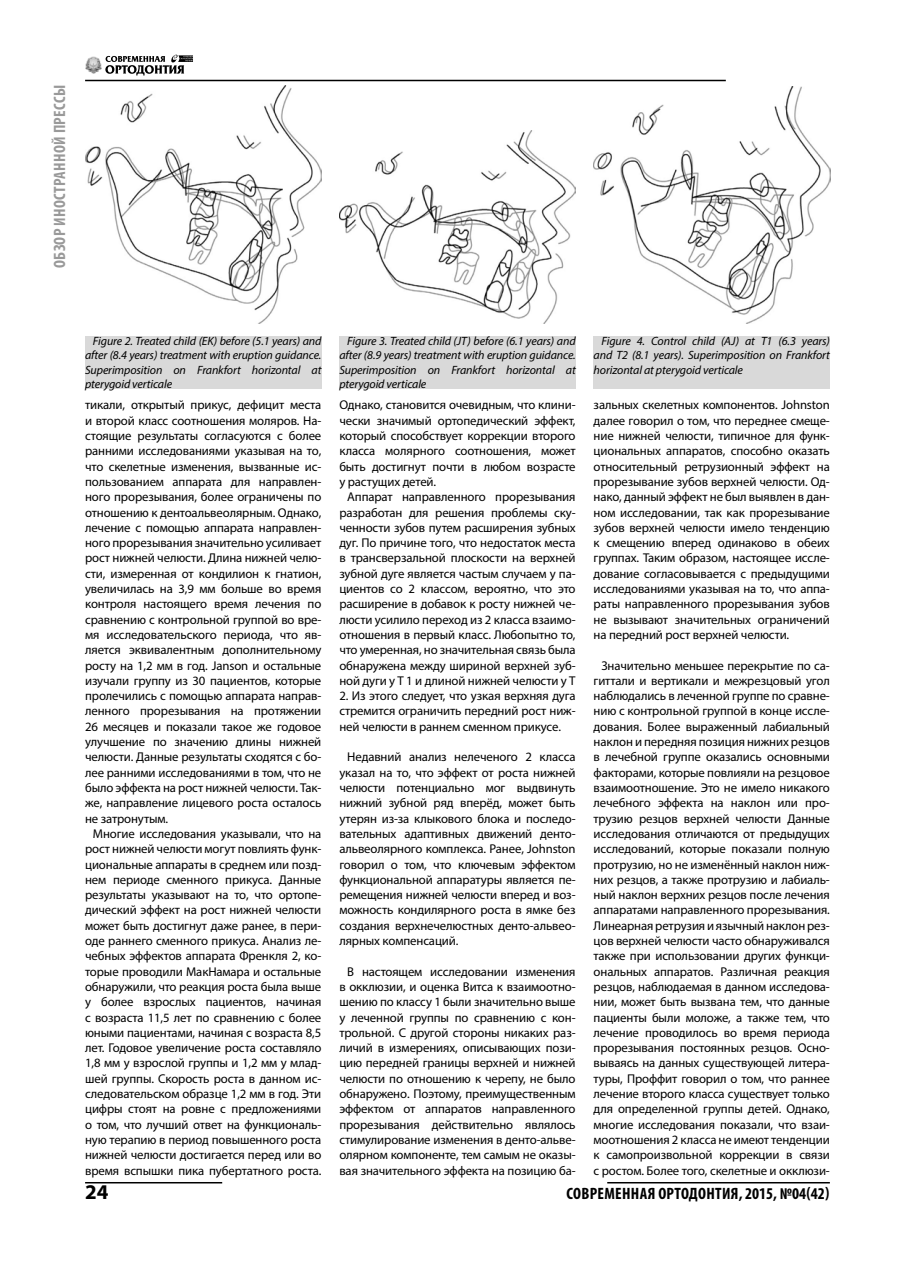
<style>
.page{position:relative;width:915px;height:1276px;background:#fff}
.page>*{position:absolute;margin:0;border:0;box-sizing:border-box;transform-origin:0 0}
.t1{font:700 21px "Myriad Pro";color:#000}
.t2{font:700 condensed 16.5px "Myriad Pro";letter-spacing:.02em;color:#000}
.t3{font:700 condensed 16.5px "Myriad Pro";letter-spacing:.02em;color:#999}
.t4{font:12.75px/15.3px "Myriad Pro";letter-spacing:-.01em;color:#000;text-align:justify}
.t5{font:italic 12px/14.4px "Myriad Pro";letter-spacing:-.01em;color:#000;text-align:justify}
</style>
<div class="page">
<hr style="left:85px;top:80px;width:640px;height:1px;background:#000">
<hr style="left:607px;top:1182px;width:222px;height:1px;background:#000">
<hr style="left:85px;top:1182px;width:137px;height:1px;background:#000">
<svg style="left:105px;top:54px;width:88px;height:22px"></svg>
<img style="left:85px;top:56px;width:16px;height:18px">
<img style="left:85px;top:85px;width:236px;height:239px">
<img style="left:339px;top:130px;width:236px;height:194px">
<img style="left:593px;top:87px;width:236px;height:237px">
<div style="left:85px;top:336px;width:236px;height:52px;background:#d9d9d9"></div>
<div style="left:339px;top:336px;width:236px;height:52px;background:#d9d9d9"></div>
<div style="left:593px;top:336px;width:236px;height:52px;background:#d9d9d9"></div>
<p class="t3" style="left:49px;top:268px;width:184px;rotate:-90deg">ОБЗОР ИНОСТРАННОЙ ПРЕССЫ</p>
<p class="t5" style="left:85px;top:333px;width:238px;text-indent:8px">Figure 2. Treated child (EK) before (5.1 years) and after (8.4 years) treatment with eruption guidance.<br>Superimposition on Frankfort horizontal at pterygoid verticale</p>
<p class="t5" style="left:339px;top:333px;width:238px;text-indent:8px">Figure 3. Treated child (JT) before (6.1 years) and after (8.9 years) treatment with eruption guidance.<br>Superimposition on Frankfort horizontal at pterygoid verticale</p>
<p class="t5" style="left:593px;top:333px;width:238px;text-indent:8px">Figure 4. Control child (AJ) at T1 (6.3 years) and T2 (8.1 years). Superimposition on Frankfort horizontal at pterygoid verticale</p>
<p class="t4" style="left:85px;top:397px;width:238px">тикали, открытый прикус, дефицит места и второй класс соотношения моляров. На&shy;стоящие результаты согласуются с более ранними исследованиями указывая на то, что скелетные изменения, вызванные ис&shy;пользованием аппарата для направлен&shy;ного прорезывания, более ограничены по отношению к дентоальвеолярным. Однако, лечение с помощью аппарата направлен&shy;ного прорезывания значительно усиливает рост нижней челюсти. Длина нижней челю&shy;сти, измеренная от кондилион к гнатион, увеличилась на 3,9 мм больше во время контроля настоящего время лечения по сравнению с контрольной группой во вре&shy;мя исследовательского периода, что яв&shy;ляется эквивалентным дополнительному росту на 1,2 мм в год. Janson и остальные изучали группу из 30 пациентов, которые пролечились с помощью аппарата направ&shy;ленного прорезывания на протяжении 26 месяцев и показали такое же годовое улучшение по значению длины нижней челюсти. Данные результаты сходятся с бо&shy;лее ранними исследованиями в том, что не было эффекта на рост нижней челюсти. Так&shy;же, направление лицевого роста осталось не затронутым.</p>
<p class="t4" style="left:85px;top:826px;width:238px;text-indent:8px">Многие исследования указывали, что на рост нижней челюсти могут повлиять функ&shy;циональные аппараты в среднем или позд&shy;нем периоде сменного прикуса. Данные результаты указывают на то, что ортопе&shy;дический эффект на рост нижней челюсти может быть достигнут даже ранее, в пери&shy;оде раннего сменного прикуса. Анализ ле&shy;чебных эффектов аппарата Френкля 2, ко&shy;торые проводили МакНамара и остальные обнаружили, что реакция роста была выше у более взрослых пациентов, начиная с возраста 11,5 лет по сравнению с более юными пациентами, начиная с возраста 8,5 лет. Годовое увеличение роста составляло 1,8 мм у взрослой группы и 1,2 мм у млад&shy;шей группы. Скорость роста в данном ис&shy;следовательском образце 1,2 мм в год. Эти цифры стоят на ровне с предложениями о том, что лучший ответ на функциональ&shy;ную терапию в период повышенного роста нижней челюсти достигается перед или во время вспышки пика пубертатного роста.</p>
<h1 class="t1" style="left:85px;top:1178px;width:25px">24</h1>
<p class="t4" style="left:339px;top:397px;width:238px">Однако, становится очевидным, что клини&shy;чески значимый ортопедический эффект, который способствует коррекции второго класса молярного соотношения, может быть достигнут почти в любом возрасте у растущих детей.</p>
<p class="t4" style="left:339px;top:489px;width:238px;text-indent:8px">Аппарат направленного прорезывания разработан для решения проблемы ску&shy;ченности зубов путем расширения зубных дуг. По причине того, что недостаток места в трансверзальной плоскости на верхней зубной дуге является частым случаем у па&shy;циентов со 2 классом, вероятно, что это расширение в добавок к росту нижней че&shy;люсти усилило переход из 2 класса взаимо&shy;отношения в первый класс. Любопытно то, что умеренная, но значительная связь была обнаружена между шириной верхней зуб&shy;ной дуги у Т 1 и длиной нижней челюсти у Т</p>
<p class="t4" style="left:339px;top:688px;width:238px">2. Из этого следует, что узкая верхняя дуга стремится ограничить передний рост ниж&shy;ней челюсти в раннем сменном прикусе.</p>
<p class="t4" style="left:339px;top:749px;width:238px;text-indent:8px">Недавний анализ нелеченого 2 класса указал на то, что эффект от роста нижней челюсти потенциально мог выдвинуть нижний зубной ряд вперёд, может быть утерян из-за клыкового блока и последо&shy;вательных адаптивных движений денто&shy;альвеолярного комплекса. Ранее, Johnston говорил о том, что ключевым эффектом функциональной аппаратуры является пе&shy;ремещения нижней челюсти вперед и воз&shy;можность кондилярного роста в ямке без создания верхнечелюстных денто-альвео&shy;лярных компенсаций.</p>
<p class="t4" style="left:339px;top:963px;width:238px;text-indent:8px">В настоящем исследовании изменения в окклюзии, и оценка Витса к взаимоотно&shy;шению по классу 1 были значительно выше у леченной группы по сравнению с кон&shy;трольной. С другой стороны никаких раз&shy;личий в измерениях, описывающих пози&shy;цию передней границы верхней и нижней челюсти по отношению к черепу, не было обнаружено. Поэтому, преимущественным эффектом от аппаратов направленного прорезывания действительно являлось стимулирование изменения в денто-альве&shy;олярном компоненте, тем самым не оказы&shy;вая значительного эффекта на позицию ба-</p>
<p class="t4" style="left:593px;top:397px;width:238px">зальных скелетных компонентов. Johnston далее говорил о том, что переднее смеще&shy;ние нижней челюсти, типичное для функ&shy;циональных аппаратов, способно оказать относительный ретрузионный эффект на прорезывание зубов верхней челюсти. Од&shy;нако, данный эффект не был выявлен в дан&shy;ном исследовании, так как прорезывание зубов верхней челюсти имело тенденцию к смещению вперед одинаково в обеих группах. Таким образом, настоящее иссле&shy;дование согласовывается с предыдущими исследованиями указывая на то, что аппа&shy;раты направленного прорезывания зубов не вызывают значительных ограничений на передний рост верхней челюсти.</p>
<p class="t4" style="left:593px;top:657px;width:238px;text-indent:8px">Значительно меньшее перекрытие по са&shy;гиттали и вертикали и межрезцовый угол наблюдались в леченной группе по сравне&shy;нию с контрольной группой в конце иссле&shy;дования. Более выраженный лабиальный наклон и передняя позиция нижних резцов в лечебной группе оказались основными факторами, которые повлияли на резцовое взаимоотношение. Это не имело никакого лечебного эффекта на наклон или про&shy;трузию резцов верхней челюсти Данные исследования отличаются от предыдущих исследований, которые показали полную протрузию, но не изменённый наклон ниж&shy;них резцов, а также протрузию и лабиаль&shy;ный наклон верхних резцов после лечения аппаратами направленного прорезывания.<br>Линеарная ретрузия и язычный наклон рез&shy;цов верхней челюсти часто обнаруживался также при использовании других функци&shy;ональных аппаратов. Различная реакция резцов, наблюдаемая в данном исследова&shy;нии, может быть вызвана тем, что данные пациенты были моложе, а также тем, что лечение проводилось во время периода прорезывания постоянных резцов. Осно&shy;вываясь на данных существующей литера&shy;туры, Проффит говорил о том, что раннее лечение второго класса существует только для определенной группы детей. Однако, многие исследования показали, что взаи&shy;моотношения 2 класса не имеют тенденции к самопроизвольной коррекции в связи с ростом. Более того, скелетные и окклюзи-</p>
<p class="t2" style="left:566px;top:1182px;width:264px">СОВРЕМЕННАЯ ОРТОДОНТИЯ, 2015, №04(42)</p>
</div>
